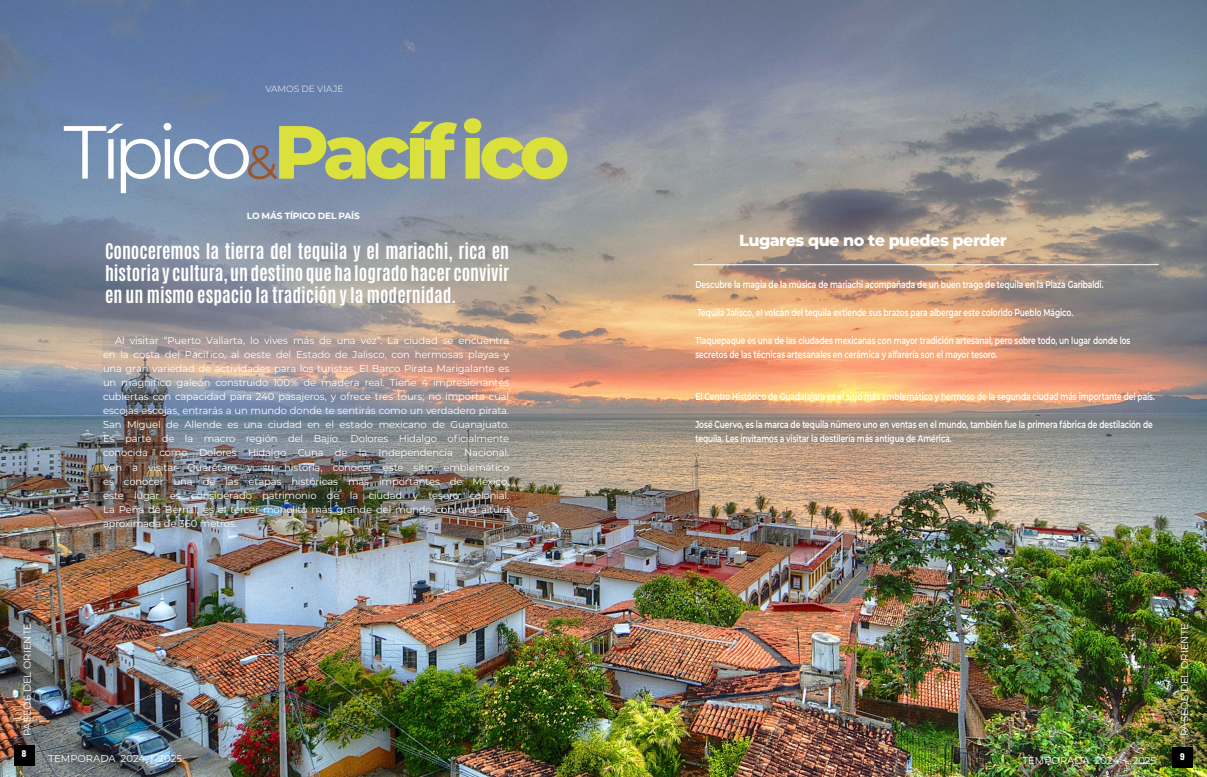
<style>
.page{position:relative;width:1207px;height:777px;background:#fff}
.page>*{position:absolute;margin:0;border:0;box-sizing:border-box;transform-origin:0 0}
.t1{font:800 75px "Montserrat";letter-spacing:-.07em;color:#dbe13c}
.t2{font:700 18px/22px "Antonio";color:#fff;text-align:justify}
.t3{font:800 16px "Montserrat";letter-spacing:-.03em;color:#fff}
.t4{font:10px/14px "Montserrat";letter-spacing:-.005em;color:#fff;text-align:justify}
.t5{font:600 10px/14px "Montserrat";letter-spacing:-.01em;color:#fff;scale:.75 1}
.t6{font:700 10px "Freeroad";color:#fff}
.t7{font:700 9px "Montserrat";letter-spacing:-.015em;color:#fff}
.t8{font:300 9px "Montserrat";letter-spacing:.005em;color:#fff}
.s1{font-weight:400;color:#fff}
.s2{font-weight:400;font-size:48px;color:#9b562b}
</style>
<div class="page">
<img style="left:0;top:0;width:1207px;height:776px">
<hr style="left:694px;top:264px;width:464px;height:1px;background:#fff">
<img style="left:102px;top:322px;width:389px;height:206px">
<div style="left:14px;top:744px;width:20px;height:21px;background:#000"></div>
<div style="left:1173px;top:747px;width:20px;height:20px;background:#000"></div>
<p class="t8" style="left:265px;top:82px;width:80px">VAMOS DE VIAJE</p>
<h1 class="t1" style="left:64px;top:97px;width:507px"><span class="s1">Típico</span><span class="s2">&amp;</span>Pacífico</h1>
<p class="t7" style="left:247px;top:209px;width:115px">LO MÁS TÍPICO DEL PAÍS</p>
<h2 class="t2" style="left:105px;top:240px;width:406px">Conoceremos la tierra del tequila y el mariachi, rica en historia y cultura, un destino que ha logrado hacer convivir en un mismo espacio la tradición y la modernidad.</h2>
<p class="t4" style="left:103px;top:333px;width:408px;text-indent:12px">Al visitar “Puerto Vallarta, lo vives más de una vez”. La ciudad se encuentra en la costa del Pacífico, al oeste del Estado de Jalisco, con hermosas playas y una gran variedad de actividades para los turistas. El Barco Pirata Marigalante es un magnífico galeón construido 100% de madera real. Tiene 4 impresionantes cubiertas con capacidad para 240 pasajeros, y ofrece tres tours; no importa cual escojas escojas, entrarás a un mundo donde te sentirás como un verdadero pirata.<br>San Miguel de Allende es una ciudad en el estado mexicano de Guanajuato.<br>Es parte de la macro región del Bajío. Dolores Hidalgo oficialmente conocida como Dolores Hidalgo Cuna de la Independencia Nacional.<br>Ven a visitar Querétaro y su historia, conocer este sitio emblemático es conocer una de las etapas históricas más importantes de México, este lugar es considerado patrimonio de la ciudad y tesoro colonial.<br>La Peña de Bernal, es el tercer monolito más grande del mundo con una altura aproximada de 360 metros.</p>
<h3 class="t3" style="left:739px;top:229px;width:269px">Lugares que no te puedes perder</h3>
<p class="t5" style="left:695px;top:277px;width:546px">Descubre la magia de la música de mariachi acompañada de un buen trago de tequila en la Plaza Garibaldi.</p>
<p class="t5" style="left:697px;top:305px;width:502px">Tequila Jalisco, el volcán del tequila extiende sus brazos para albergar este colorido Pueblo Mágico.</p>
<p class="t5" style="left:695px;top:333px;width:581px">Tlaquepaque es una de las ciudades mexicanas con mayor tradición artesanal, pero sobre todo, un lugar donde los secretos de las técnicas artesanales en cerámica y alfarería son el mayor tesoro.</p>
<p class="t5" style="left:695px;top:389px;width:614px">El Centro Histórico de Guadalajara es el sitio más emblemático y hermoso de la segunda ciudad más importante del país.</p>
<p class="t5" style="left:695px;top:417px;width:611px">José Cuervo, es la marca de tequila número uno en ventas en el mundo, también fue la primera fábrica de destilación de tequila. Les invitamos a visitar la destilería más antigua de América.</p>
<p class="t4" style="left:20px;top:736px;width:115px;rotate:-90deg">PASEOS DEL ORIENTE</p>
<p class="t4" style="left:1177px;top:736px;width:115px;rotate:-90deg">PASEOS DEL ORIENTE</p>
<p class="t6" style="left:22px;top:747px;width:7px">8</p>
<p class="t6" style="left:1180px;top:750px;width:7px">9</p>
<p class="t4" style="left:48px;top:750px;width:135px">TEMPORADA 2024 | 2025</p>
<p class="t4" style="left:1022px;top:752px;width:135px">TEMPORADA 2024 | 2025</p>
</div>
